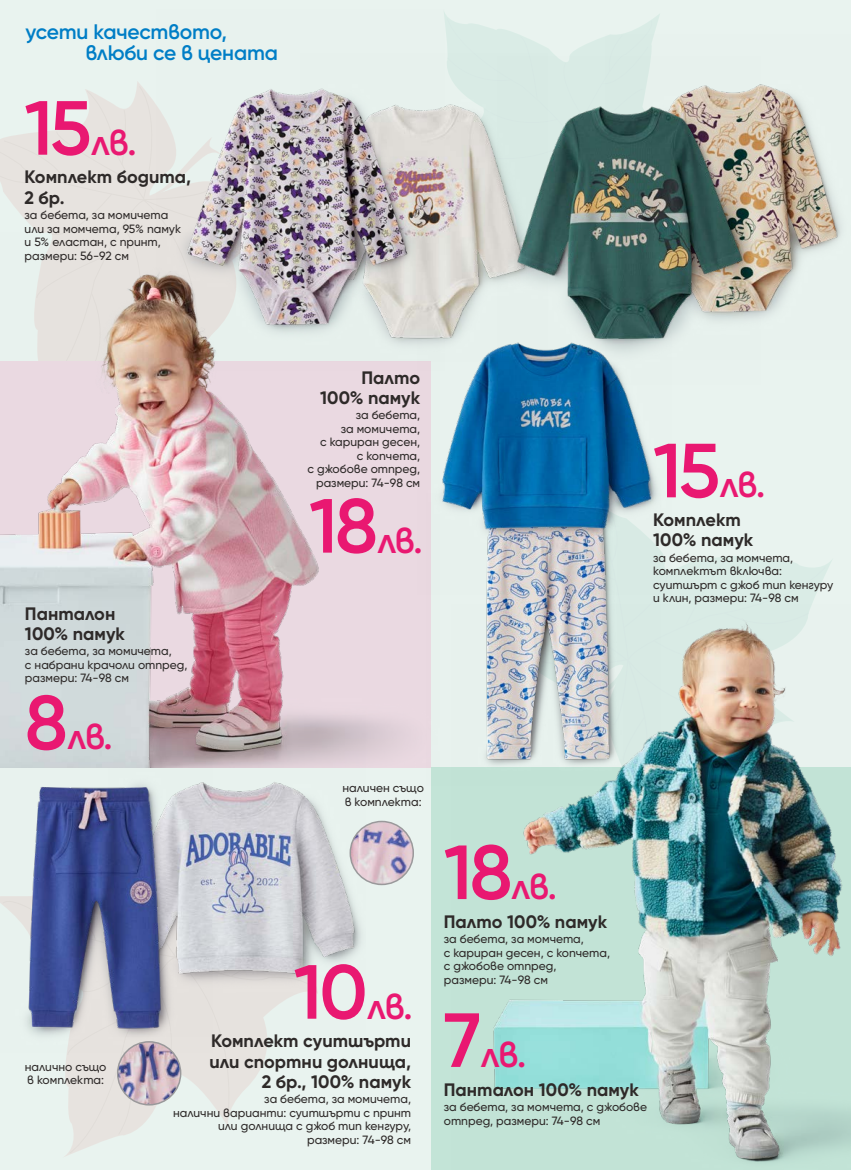
<style>
.page{position:relative;width:851px;height:1170px;background:#fff}
.page>*{position:absolute;margin:0;border:0;box-sizing:border-box;transform-origin:0 0}
.t1{font:600 36px "Gilroy";letter-spacing:-.045em;color:#e91871}
.t2{font:600 21px/21px "Gilroy";letter-spacing:-.01em;color:#007ec6}
.t3{font:700 18px/20.1px "Gilroy";color:#2e2a29}
.t4{font:500 12px/13.5px "Gilroy";color:#2e2a29}
.s1{font-size:76.5px}
</style>
<div class="page">
<div style="left:0;top:0;width:850px;height:1169px;background:#e9f3ef"></div>
<svg style="left:65px;top:1036px;width:202px;height:117px"></svg>
<svg style="left:445px;top:18px;width:214px;height:38px"></svg>
<svg style="left:0;top:86px;width:156px;height:147px"></svg>
<svg style="left:660px;top:556px;width:165px;height:48px"></svg>
<div style="left:432px;top:767px;width:418px;height:402px;background:#c3e4d7"></div>
<img style="left:426px;top:594px;width:234px;height:191px">
<img style="left:442px;top:362px;width:229px;height:232px">
<img style="left:445px;top:53px;width:102px;height:309px">
<img style="left:605px;top:34px;width:236px;height:284px">
<img style="left:498px;top:56px;width:262px;height:328px">
<img style="left:156px;top:12px;width:289px;height:358px">
<img style="left:212px;top:767px;width:153px;height:269px">
<img style="left:0;top:767px;width:212px;height:285px">
<img style="left:451px;top:604px;width:399px;height:558px">
<img style="left:0;top:233px;width:439px;height:534px">
<img style="left:118px;top:1041px;width:63px;height:63px;border-radius:31px">
<div style="left:117px;top:1040px;width:64px;height:65px;border:2px solid #9a999b;border-radius:50%"></div>
<img style="left:350px;top:821px;width:63px;height:63px;border-radius:31px">
<div style="left:349px;top:820px;width:65px;height:65px;border:2px solid #9a999b;border-radius:50%"></div>
<h2 class="t2" style="left:85px;top:21px;width:194px;text-indent:-60px">усети качеството, влюби се в цената</h2>
<h1 class="t1" style="left:24px;top:120px;width:114px"><span class="s1">15</span> лв.</h1>
<h3 class="t3" style="left:25px;top:167px;width:168px">Комплект бодита,<br>2 бр.</h3>
<p class="t4" style="left:25px;top:208px;width:158px">за бебета, за момичета или за момчета, 95% памук и 5% еластан, с принт, размери: 56-92 см</p>
<h3 class="t3" style="left:25px;top:603px;width:101px">Панталон<br>100% памук</h3>
<p class="t4" style="left:25px;top:644px;width:164px">за бебета, за момичета,<br>с набрани крачоли отпред, размери: 74-98 см</p>
<h1 class="t1" style="left:25px;top:714px;width:89px"><span class="s1">8</span> лв.</h1>
<h3 class="t3" style="left:320px;top:367px;width:101px;text-align:right">Палто<br>100% памук</h3>
<p class="t4" style="left:307px;top:408px;width:114px;text-align:right">за бебета,<br>за момичета,<br>с кариран десен,<br>с копчета,<br>с джобове отпред, размери: 74-98 см</p>
<h1 class="t1" style="left:309px;top:517px;width:115px"><span class="s1">18</span> лв.</h1>
<p class="t4" style="left:342px;top:781px;width:83px">наличен също в комплекта:</p>
<h1 class="t1" style="left:293px;top:983px;width:120px"><span class="s1">10</span> лв.</h1>
<p class="t4" style="left:25px;top:1059px;width:83px">налично също</p>
<p class="t4" style="left:27px;top:1073px;width:78px">в комплекта:</p>
<h3 class="t3" style="left:209px;top:1030px;width:203px;text-align:right">Комплект суитшърти или спортни долнища,<br>2 бр., 100% памук</h3>
<p class="t4" style="left:173px;top:1092px;width:239px;text-align:right">за бебета, за момичета,<br>налични варианти: суитшърти с принт или долнища с джоб тип кенгуру, размери: 74-98 см</p>
<h1 class="t1" style="left:653px;top:462px;width:114px"><span class="s1">15</span> лв.</h1>
<h3 class="t3" style="left:653px;top:509px;width:101px">Комплект<br>100% памук</h3>
<p class="t4" style="left:653px;top:550px;width:182px">за бебета, за момчета, комплектът включва: суитшърт с джоб тип кенгуру и клин, размери: 74-98 см</p>
<h1 class="t1" style="left:443px;top:863px;width:115px"><span class="s1">18</span> лв.</h1>
<h3 class="t3" style="left:444px;top:911px;width:165px">Палто 100% памук</h3>
<p class="t4" style="left:444px;top:932px;width:168px">за бебета, за момчета,<br>с кариран десен, с копчета, с джобове отпред, размери: 74-98 см</p>
<h1 class="t1" style="left:443px;top:1031px;width:84px"><span class="s1">7</span> лв.</h1>
<h3 class="t3" style="left:444px;top:1079px;width:196px">Панталон 100% памук</h3>
<p class="t4" style="left:444px;top:1100px;width:205px">за бебета, за момчета, с джобове отпред, размери: 74-98 см</p>
</div>
